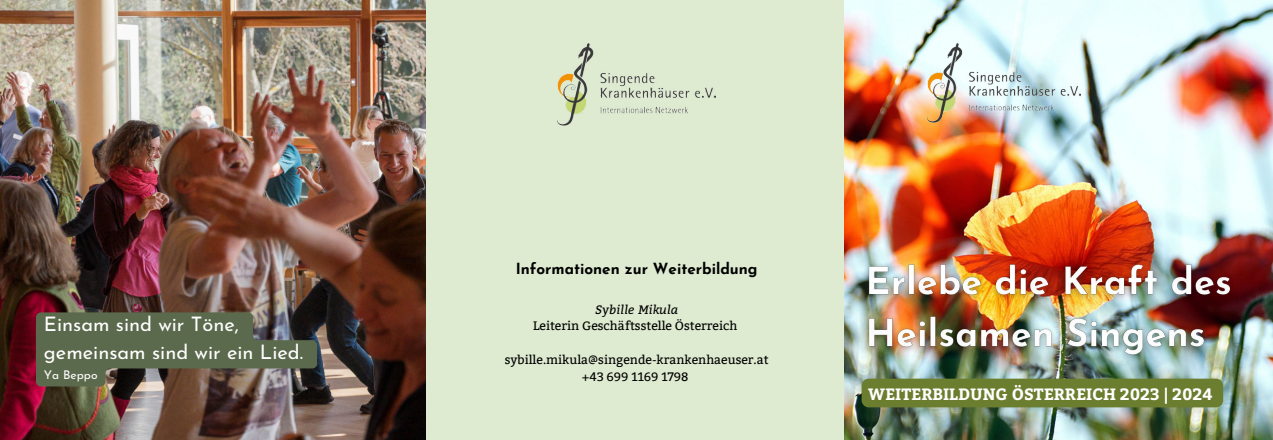
<style>
.page{position:relative;width:1273px;height:440px;background:#deebd1}
.page>*{position:absolute;margin:0;border:0;box-sizing:border-box;transform-origin:0 0}
.t1{font:20px/27.8px "Josefin Sans";color:#fff}
.t2{font:700 16.3px "Bitter";color:#fff}
.t3{font:700 15.3px "Josefin Sans";color:#000}
.t4{font:12.2px/16.8px "Bitter";color:#000;text-align:center}
.t5{font:italic 12.2px "Bitter";color:#000}
.t6{font:12px "Josefin Sans";color:#fff}
</style>
<div class="page">
<img style="left:845px;top:0;width:428px;height:440px">
<img style="left:928px;top:44px;width:152px;height:78px">
<img style="left:557px;top:44px;width:159px;height:81px">
<img style="left:0;top:0;width:425px;height:440px">
<img style="left:856px;top:255px;width:386px;height:165px">
<div style="left:861px;top:378px;width:362px;height:29px;background:#6b7d2e"></div>
<svg style="left:36px;top:312px;width:281px;height:74px;background:#5b624c"></svg>
<h1 class="t1" style="left:44px;top:308px;width:261px">Einsam sind wir Töne, gemeinsam sind wir ein Lied.</h1>
<p class="t6" style="left:44px;top:365px;width:55px">Ya Beppo</p>
<p class="t3" style="left:516px;top:254px;width:243px">Informationen zur Weiterbildung</p>
<p class="t5" style="left:595px;top:300px;width:85px">Sybille Mikula</p>
<p class="t4" style="left:533px;top:318px;width:206px">Leiterin Geschäftsstelle Österreich</p>
<p class="t4" style="left:505px;top:351px;width:265px">sybille.mikula@singende-krankenhaeuser.at +43 699 1169 1798</p>
<h2 class="t2" style="left:868px;top:383px;width:346px">WEITERBILDUNG ÖSTERREICH 2023 | 2024</h2>
</div>
